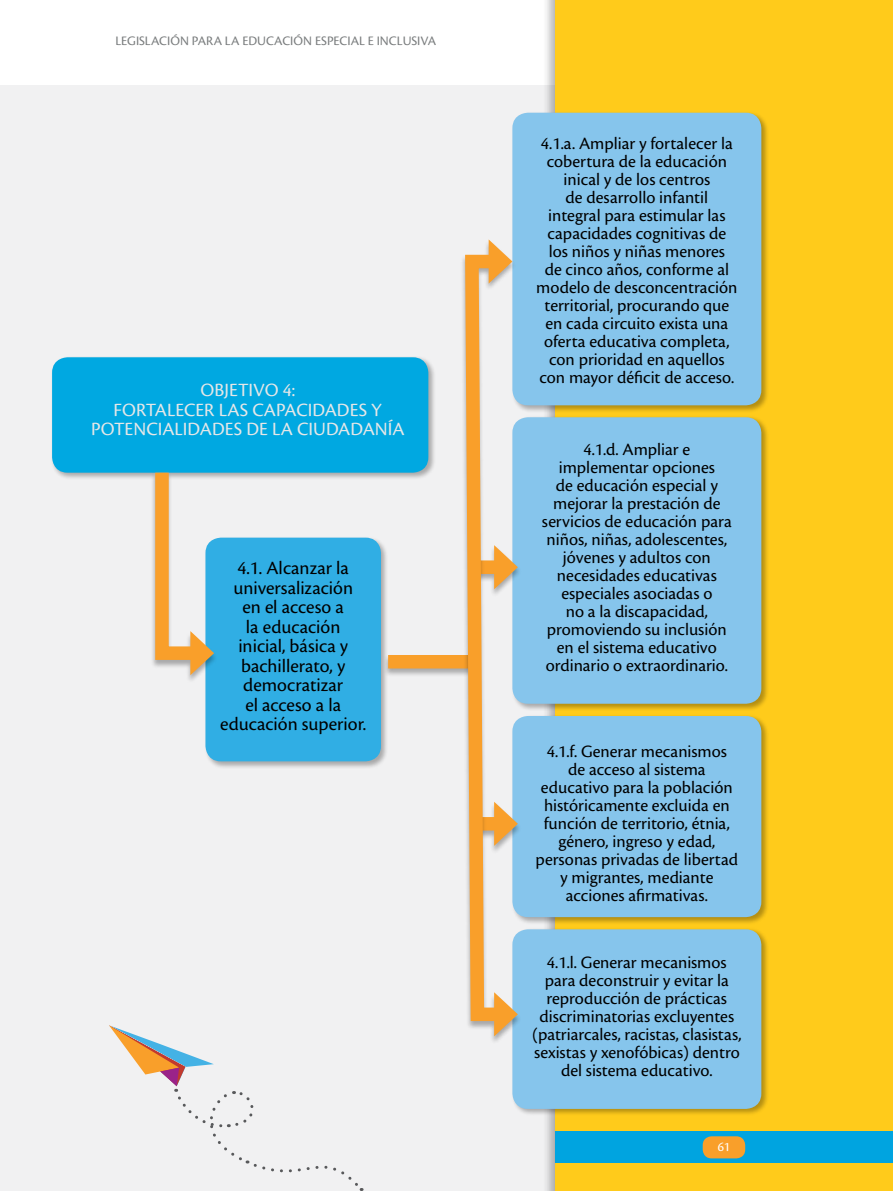
<style>
.page{position:relative;width:893px;height:1191px;background:#fff}
.page>*{position:absolute;margin:0;border:0;box-sizing:border-box;transform-origin:0 0}
.t1{font:19.5px/19.5px "Cronos Pro";color:#000;text-align:center}
.t2{font:19.5px/19.5px "Cronos Pro";color:#e6e7e8;text-align:center}
.t3{font:18px/18px "Cronos Pro";color:#000;text-align:center}
.t4{font:13.5px "Cronos Pro";color:#797c7d}
.t5{font:13.5px "Cronos Pro";color:#fff}
</style>
<div class="page">
<div style="left:0;top:85px;width:555px;height:1106px;background:#f1f1f2"></div>
<div style="left:555px;top:0;width:338px;height:1191px;background:#ffcb1b"></div>
<div style="left:555px;top:1131px;width:338px;height:31px;background:#00a4e0"></div>
<div style="left:703px;top:1136px;width:42px;height:22px;background:#f99f2a;border-radius:9px"></div>
<div style="left:384px;top:654px;width:90px;height:23px;background:#000;opacity:.3"></div>
<div style="left:388px;top:655px;width:81px;height:13px;background:#f99f2a"></div>
<div style="left:511px;top:111px;width:258px;height:302px;background:#000;opacity:.3"></div>
<div style="left:512px;top:113px;width:249px;height:292px;background:#86c5ec;border-radius:16px"></div>
<div style="left:511px;top:714px;width:258px;height:211px;background:#000;opacity:.3"></div>
<div style="left:512px;top:716px;width:249px;height:201px;background:#86c5ec;border-radius:16px"></div>
<div style="left:511px;top:415px;width:258px;height:296px;background:#000;opacity:.3"></div>
<div style="left:512px;top:417px;width:249px;height:286px;background:#86c5ec;border-radius:16px"></div>
<div style="left:511px;top:927px;width:258px;height:189px;background:#000;opacity:.3"></div>
<div style="left:512px;top:929px;width:249px;height:179px;background:#86c5ec;border-radius:16px"></div>
<svg style="left:109px;top:1025px;width:253px;height:166px"></svg>
<div style="left:204px;top:536px;width:184px;height:232px;background:#000;opacity:.3"></div>
<div style="left:205px;top:537px;width:176px;height:224px;background:#30aee4;border-radius:16px"></div>
<div style="left:50px;top:355px;width:386px;height:125px;background:#000;opacity:.3"></div>
<div style="left:52px;top:357px;width:376px;height:116px;background:#00a8e1;border-radius:16px"></div>
<div style="left:151px;top:472px;width:67px;height:211px;background:#000;opacity:.3"></div>
<svg style="left:148px;top:472px;width:66px;height:203px"></svg>
<div style="left:461px;top:239px;width:61px;height:805px;background:#000;opacity:.3"></div>
<svg style="left:458px;top:248px;width:59px;height:779px"></svg>
<svg style="left:489px;top:239px;width:23px;height:45px"></svg>
<svg style="left:494px;top:992px;width:24px;height:44px"></svg>
<p class="t4" style="left:115px;top:33px;width:322px">LEGISLACIÓN PARA LA EDUCACIÓN ESPECIAL E INCLUSIVA</p>
<p class="t2" style="left:91px;top:381px;width:315px">OBJETIVO 4:<br>FORTALECER LAS CAPACIDADES Y<br>POTENCIALIDADES DE LA CIUDADANÍA</p>
<p class="t1" style="left:220px;top:558px;width:148px">4.1. Alcanzar la universalización<br>en el acceso a<br>la educación inicial, básica y bachillerato, y democratizar<br>el acceso a la educación superior.</p>
<p class="t3" style="left:536px;top:134px;width:203px">4.1.a. Ampliar y fortalecer la cobertura de la educación inical y de los centros<br>de desarrollo infantil<br>integral para estimular las capacidades cognitivas de los niños y niñas menores<br>de cinco años, conforme al modelo de desconcentración territorial, procurando que en cada circuito exista una oferta educativa completa, con prioridad en aquellos con mayor déficit de acceso.</p>
<p class="t3" style="left:542px;top:440px;width:191px">4.1.d. Ampliar e implementar opciones<br>de educación especial y mejorar la prestación de servicios de educación para niños, niñas, adolescentes, jóvenes y adultos con necesidades educativas especiales asociadas o<br>no a la discapacidad, promoviendo su inclusión en el sistema educativo ordinario o extraordinario.</p>
<p class="t3" style="left:536px;top:742px;width:204px">4.1.f. Generar mecanismos<br>de acceso al sistema educativo para la población históricamente excluida en función de territorio, étnia, género, ingreso y edad, personas privadas de libertad y migrantes, mediante acciones afirmativas.</p>
<p class="t3" style="left:532px;top:953px;width:211px">4.1.l. Generar mecanismos para deconstruir y evitar la reproducción de prácticas discriminatorias excluyentes (patriarcales, racistas, clasistas, sexistas y xenofóbicas) dentro del sistema educativo.</p>
<p class="t5" style="left:718px;top:1139px;width:14px">61</p>
</div>
